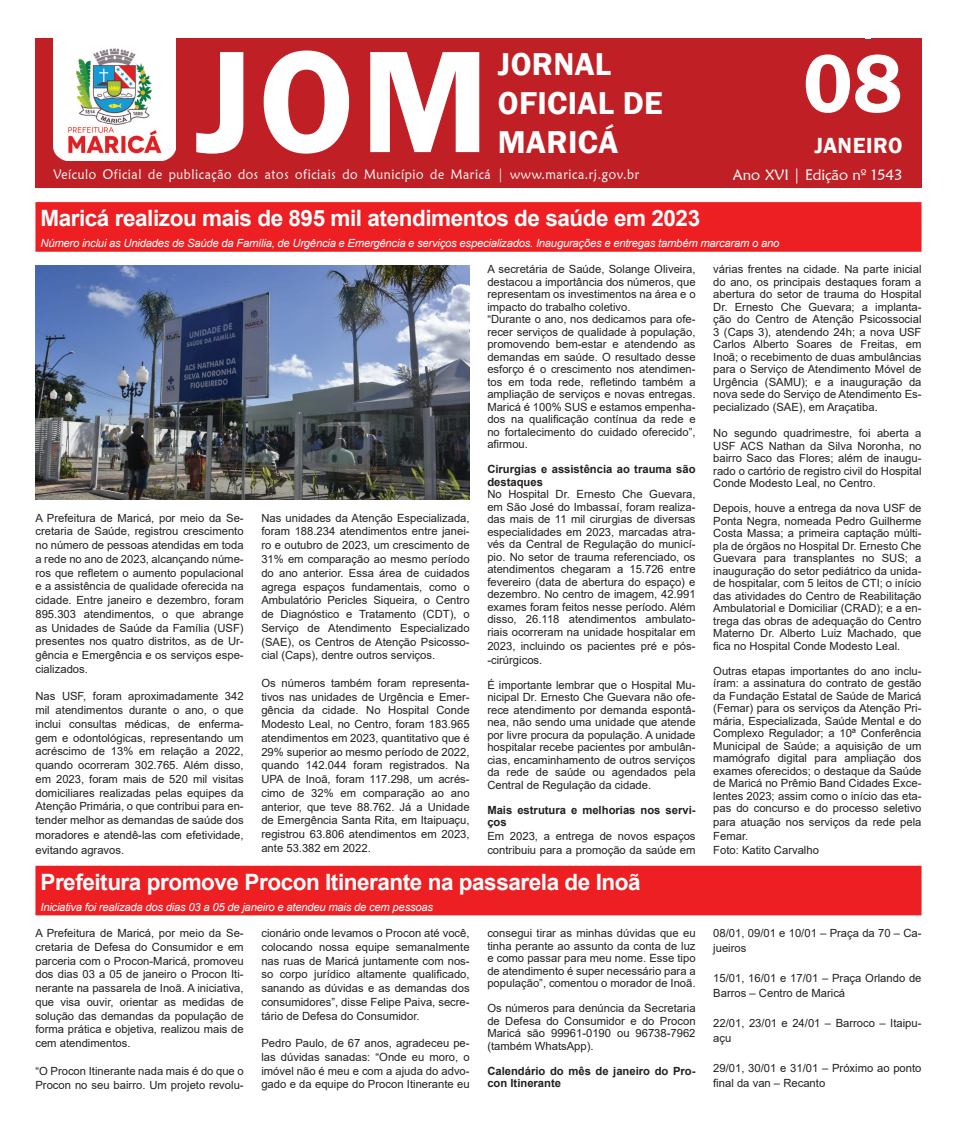
<style>
.page{position:relative;width:957px;height:1124px;background:#fff}
.page>*{position:absolute;margin:0;border:0;box-sizing:border-box;transform-origin:0 0}
.t1{font:600 150px "Franklin Gothic";color:#fff}
.t2{font:600 85px "Franklin Gothic";color:#fff}
.t3{font:600 32.5px/38.8px "Franklin Gothic";letter-spacing:.01em;color:#fff}
.t4{font:700 22.5px "Arial";letter-spacing:-.02em;color:#fff}
.t5{font:600 22.5px "Franklin Gothic";letter-spacing:.025em;color:#fff}
.t6{font:15px "Maiandra GD";color:#fff}
.t7{font:13.75px "Maiandra GD";letter-spacing:.05em;color:#fff;scale:.9 1}
.t8{font:12.5px "Maiandra GD";color:#fff}
.t9{font:11.25px/12.5px "Arial";color:#231f20;text-align:justify}
.t10{font:italic 11.25px "Arial";letter-spacing:-.02em;color:#fff}
.t11{font:700 11.25px/12.5px "Arial";color:#231f20}
</style>
<div class="page">
<div style="left:870px;top:38px;width:51px;height:21px;background:#c02025"></div>
<div style="left:35px;top:38px;width:830px;height:21px;background:#c02025"></div>
<div style="left:35px;top:202px;width:886px;height:50px;background:#ee1f23"></div>
<div style="left:35px;top:865px;width:886px;height:50px;background:#ee1f23"></div>
<img style="left:35px;top:265px;width:435px;height:235px">
<div style="left:35px;top:39px;width:886px;height:149px;background:#c02025"></div>
<img style="left:54px;top:38px;width:121px;height:123px">
<p class="t8" style="left:240px;top:41px;width:422px">JORNAL OFICIAL DE MARICÁ | nº 1543 | Ano XVI | 08 de janeiro de 2024</p>
<h1 class="t1" style="left:195px;top:9px;width:295px">JOM</h1>
<h3 class="t3" style="left:498px;top:45px;width:166px">JORNAL<br>OFICIAL DE<br>MARICÁ</h3>
<h2 class="t2" style="left:803px;top:31px;width:101px">08</h2>
<h3 class="t5" style="left:814px;top:131px;width:90px">JANEIRO</h3>
<p class="t7" style="left:54px;top:166px;width:652px">Veículo Oficial de publicação dos atos oficiais do Município de Maricá | www.marica.rj.gov.br</p>
<h3 class="t6" style="left:733px;top:166px;width:171px">Ano XVI | Edição nº 1543</h3>
<h3 class="t4" style="left:40px;top:202px;width:661px">Maricá realizou mais de 895 mil atendimentos de saúde em 2023</h3>
<p class="t10" style="left:40px;top:236px;width:740px">Número inclui as Unidades de Saúde da Família, de Urgência e Emergência e serviços especializados. Inaugurações e entregas também marcaram o ano</p>
<p class="t9" style="left:35px;top:510px;width:210px;line-height:13.8px">A Prefeitura de Maricá, por meio da Se&shy;cretaria de Saúde, registrou crescimento no número de pessoas atendidas em toda a rede no ano de 2023, alcançando núme&shy;ros que refletem o aumento populacional e a assistência de qualidade oferecida na cidade. Entre janeiro e dezembro, foram 895.303 atendimentos, o que abrange as Unidades de Saúde da Família (USF) presentes nos quatro distritos, as de Ur&shy;gência e Emergência e os serviços espe&shy;cializados.</p>
<p class="t9" style="left:35px;top:689px;width:210px;line-height:13.8px">Nas USF, foram aproximadamente 342 mil atendimentos durante o ano, o que inclui consultas médicas, de enferma&shy;gem e odontológicas, representando um acréscimo de 13% em relação a 2022, quando ocorreram 302.765. Além disso, em 2023, foram mais de 520 mil visitas domiciliares realizadas pelas equipes da Atenção Primária, o que contribui para en&shy;tender melhor as demandas de saúde dos</p>
<p class="t9" style="left:35px;top:827px;width:210px;line-height:15px">moradores e atendê-las com efetividade, evitando agravos.</p>
<p class="t9" style="left:261px;top:510px;width:210px;line-height:13.8px">Nas unidades da Atenção Especializada, foram 188.234 atendimentos entre janei&shy;ro e outubro de 2023, um crescimento de 31% em comparação ao mesmo período do ano anterior. Essa área de cuidados agrega espaços fundamentais, como o Ambulatório Pericles Siqueira, o Centro de Diagnóstico e Tratamento (CDT), o Serviço de Atendimento Especializado (SAE), os Centros de Atenção Psicosso&shy;cial (Caps), dentre outros serviços.</p>
<p class="t9" style="left:261px;top:675px;width:210px;line-height:13.8px">Os números também foram representa&shy;tivos nas unidades de Urgência e Emer&shy;gência da cidade. No Hospital Conde Modesto Leal, no Centro, foram 183.965 atendimentos em 2023, quantitativo que é 29% superior ao mesmo período de 2022, quando 142.044 foram registrados. Na UPA de Inoã, foram 117.298, um acrés&shy;cimo de 32% em comparação ao ano anterior, que teve 88.762. Já a Unidade de Emergência Santa Rita, em Itaipuaçu, registrou 63.806 atendimentos em 2023, ante 53.382 em 2022.</p>
<p class="t9" style="left:487px;top:263px;width:210px;text-align:left">A secretária de Saúde, Solange Oliveira, destacou a importância dos números, que representam os investimentos na área e o impacto do trabalho coletivo.<br>“Durante o ano, nos dedicamos para ofe&shy;recer serviços de qualidade à população, promovendo bem-estar e atendendo as demandas em saúde. O resultado desse esforço é o crescimento nos atendimen&shy;tos em toda rede, refletindo também a ampliação de serviços e novas entregas.<br>Maricá é 100% SUS e estamos empenha&shy;dos na qualificação contínua da rede e no fortalecimento do cuidado oferecido”, afirmou.</p>
<p class="t11" style="left:487px;top:463px;width:210px">Cirurgias e assistência ao trauma são destaques</p>
<p class="t9" style="left:487px;top:488px;width:210px">No Hospital Dr. Ernesto Che Guevara, em São José do Imbassaí, foram realiza&shy;das mais de 11 mil cirurgias de diversas especialidades em 2023, marcadas atra&shy;vés da Central de Regulação do municí&shy;pio. No setor de trauma referenciado, os atendimentos chegaram a 15.726 entre fevereiro (data de abertura do espaço) e dezembro. No centro de imagem, 42.991 exames foram feitos nesse período. Além disso, 26.118 atendimentos ambulato&shy;riais ocorreram na unidade hospitalar em</p>
<p class="t9" style="left:487px;top:638px;width:210px;line-height:13.8px">2023, incluindo os pacientes pré e pós--cirúrgicos.</p>
<p class="t9" style="left:487px;top:678px;width:210px">É importante lembrar que o Hospital Mu&shy;nicipal Dr. Ernesto Che Guevara não ofe&shy;rece atendimento por demanda espontâ&shy;nea, não sendo uma unidade que atende por livre procura da população. A unidade hospitalar recebe pacientes por ambulân&shy;cias, encaminhamento de outros serviços da rede de saúde ou agendados pela Central de Regulação da cidade.</p>
<p class="t11" style="left:487px;top:803px;width:210px">Mais estrutura e melhorias nos servi&shy;ços</p>
<p class="t9" style="left:487px;top:828px;width:210px;line-height:13.8px">Em 2023, a entrega de novos espaços contribuiu para a promoção da saúde em</p>
<h3 class="t4" style="left:40px;top:866px;width:602px">Prefeitura promove Procon Itinerante na passarela de Inoã</h3>
<p class="t10" style="left:40px;top:899px;width:394px">Iniciativa foi realizada dos dias 03 a 05 de janeiro e atendeu mais de cem pessoas</p>
<p class="t9" style="left:35px;top:926px;width:210px;line-height:13.8px">A Prefeitura de Maricá, por meio da Se&shy;cretaria de Defesa do Consumidor e em parceria com o Procon-Maricá, promoveu dos dias 03 a 05 de janeiro o Procon Iti&shy;nerante na passarela de Inoã. A iniciativa, que visa ouvir, orientar as medidas de solução das demandas da população de forma prática e objetiva, realizou mais de cem atendimentos.</p>
<p class="t9" style="left:35px;top:1063px;width:210px;line-height:13.8px">“O Procon Itinerante nada mais é do que o<br>Procon no seu bairro. Um projeto revolu-</p>
<p class="t9" style="left:261px;top:926px;width:210px;line-height:13.8px">cionário onde levamos o Procon até você, colocando nossa equipe semanalmente nas ruas de Maricá juntamente com nos&shy;so corpo jurídico altamente qualificado, sanando as dúvidas e as demandas dos consumidores”, disse Felipe Paiva, secre&shy;tário de Defesa do Consumidor.</p>
<p class="t9" style="left:261px;top:1036px;width:210px;line-height:13.8px">Pedro Paulo, de 67 anos, agradeceu pe&shy;las dúvidas sanadas: “Onde eu moro, o imóvel não é meu e com a ajuda do advo&shy;gado e da equipe do Procon Itinerante eu</p>
<p class="t9" style="left:487px;top:926px;width:210px">consegui tirar as minhas dúvidas que eu tinha perante ao assunto da conta de luz e como passar para meu nome. Esse tipo de atendimento é super necessário para a população”, comentou o morador de Inoã.</p>
<p class="t9" style="left:487px;top:1001px;width:210px">Os números para denúncia da Secretaria de Defesa do Consumidor e do Procon Maricá são 99961-0190 ou 96738-7962 (também WhatsApp).</p>
<p class="t11" style="left:487px;top:1064px;width:210px">Calendário do mês de janeiro do Pro&shy;con Itinerante</p>
<p class="t9" style="left:713px;top:263px;width:210px">várias frentes na cidade. Na parte inicial do ano, os principais destaques foram a abertura do setor de trauma do Hospital Dr. Ernesto Che Guevara; a implanta&shy;ção do Centro de Atenção Psicossocial 3 (Caps 3), atendendo 24h; a nova USF Carlos Alberto Soares de Freitas, em Inoã; o recebimento de duas ambulâncias para o Serviço de Atendimento Móvel de Urgência (SAMU); e a inauguração da nova sede do Serviço de Atendimento Es&shy;pecializado (SAE), em Araçatiba.</p>
<p class="t9" style="left:713px;top:426px;width:210px">No segundo quadrimestre, foi aberta a USF ACS Nathan da Silva Noronha, no bairro Saco das Flores; além de inaugu&shy;rado o cartório de registro civil do Hospital Conde Modesto Leal, no Centro.</p>
<p class="t9" style="left:713px;top:501px;width:210px">Depois, houve a entrega da nova USF de Ponta Negra, nomeada Pedro Guilherme Costa Massa; a primeira captação múlti&shy;pla de órgãos no Hospital Dr. Ernesto Che Guevara para transplantes no SUS; a inauguração do setor pediátrico da unida&shy;de hospitalar, com 5 leitos de CTI; o início das atividades do Centro de Reabilitação Ambulatorial e Domiciliar (CRAD); e a en&shy;trega das obras de adequação do Centro Materno Dr. Alberto Luiz Machado, que fica no Hospital Conde Modesto Leal.</p>
<p class="t9" style="left:713px;top:664px;width:210px">Outras etapas importantes do ano inclu&shy;íram: a assinatura do contrato de gestão da Fundação Estatal de Saúde de Maricá (Femar) para os serviços da Atenção Pri&shy;mária, Especializada, Saúde Mental e do Complexo Regulador; a 10ª Conferência Municipal de Saúde; a aquisição de um mamógrafo digital para ampliação dos exames oferecidos; o destaque da Saúde de Maricá no Prêmio Band Cidades Exce&shy;lentes 2023; assim como o início das eta&shy;pas do concurso e do processo seletivo</p>
<p class="t9" style="left:713px;top:815px;width:210px;line-height:13.8px;text-align:left">para atuação nos serviços da rede pela<br>Femar.<br>Foto: Katito Carvalho</p>
<p class="t9" style="left:713px;top:925px;width:210px;line-height:15px">08/01, 09/01 e 10/01 – Praça da 70 – Ca&shy;jueiros</p>
<p class="t9" style="left:713px;top:970px;width:210px;line-height:15px">15/01, 16/01 e 17/01 – Praça Orlando de<br>Barros – Centro de Maricá</p>
<p class="t9" style="left:713px;top:1015px;width:210px;line-height:15px">22/01, 23/01 e 24/01 – Barroco – Itaipu&shy;açu</p>
<p class="t9" style="left:713px;top:1060px;width:210px;line-height:15px">29/01, 30/01 e 31/01 – Próximo ao ponto final da van – Recanto</p>
</div>
